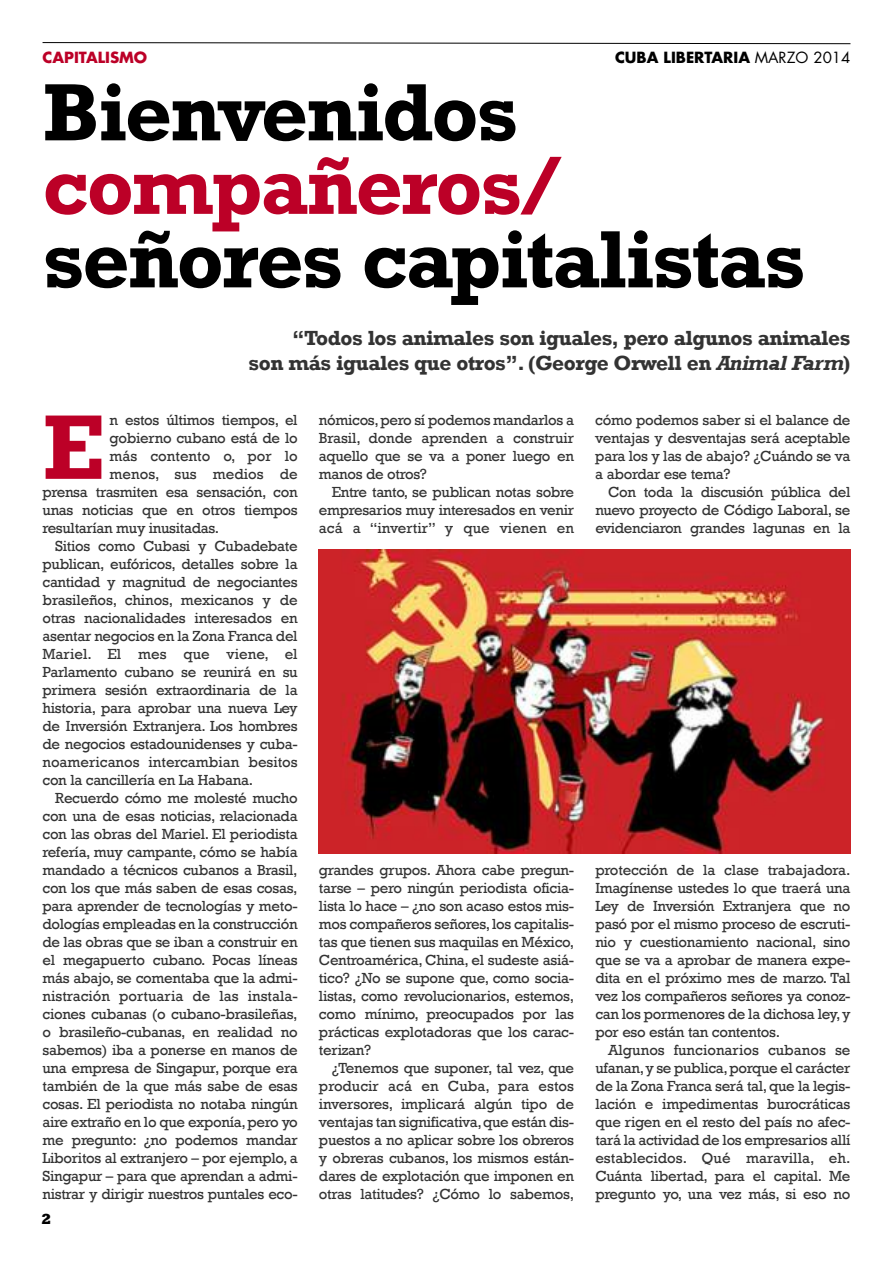
<style>
.page{position:relative;width:893px;height:1263px;background:#fff}
.page>*{position:absolute;margin:0;border:0;box-sizing:border-box;transform-origin:0 0}
.t1{font:700 93.15px "Rockwell";color:#bc0027}
.t2{font:700 82.5px "Rockwell";letter-spacing:-.03em;color:#000}
.t3{font:700 82.5px "Rockwell";letter-spacing:-.025em;color:#bc0027}
.t4{font:700 21px/25.2px "Rockwell";letter-spacing:-.02em;color:#333;text-align:right}
.t5{font:15px/18px "Rockwell";letter-spacing:-.02em;color:#333;text-align:justify}
.t6{font:15px "Rockwell";color:#333}
.t7{font:700 15px "Futura";color:#000}
.t8{font:700 15px "Futura";color:#bc0027}
.t9{font:800 15px "Rockwell";color:#000}
.s1{font-weight:400}
.s2{font-style:italic}
</style>
<div class="page">
<img style="left:319px;top:549px;width:531px;height:304px">
<svg style="left:42px;top:42px;width:809px;height:2px;background:#818181"></svg>
<p class="t8" style="left:43px;top:51px;width:106px">CAPITALISMO</p>
<p class="t7" style="left:615px;top:51px;width:237px">CUBA LIBERTARIA <span class="s1">MARZO 2014</span></p>
<h2 class="t2" style="left:43px;top:62px;width:477px">Bienvenidos</h2>
<h2 class="t3" style="left:43px;top:136px;width:521px">compañeros/</h2>
<h2 class="t2" style="left:43px;top:209px;width:765px">señores capitalistas</h2>
<h3 class="t4" style="left:249px;top:325px;width:603px">“Todos los animales son iguales, pero algunos animales<br>son más iguales que otros”. (George Orwell en <span class="s2">Animal Farm</span>)</h3>
<p class="t5" style="left:595px;top:410px;width:257px">cómo podemos saber si el balance de ventajas y desventajas será aceptable para los y las de abajo? ¿Cuándo se va a abordar ese tema?</p>
<p class="t5" style="left:595px;top:482px;width:257px;text-indent:13px">Con toda la discusión pública del nuevo proyecto de Código Laboral, se evidenciaron grandes lagunas en la</p>
<h1 class="t1" style="left:43px;top:391px;width:64px">E</h1>
<p class="t5" style="left:110px;top:410px;width:189px">n estos últimos tiempos, el</p>
<p class="t5" style="left:319px;top:411px;width:257px">nómicos,pero sí podemos mandarlos a Brasil, donde aprenden a construir aquello que se va a poner luego en manos de otros?</p>
<p class="t5" style="left:319px;top:483px;width:257px;text-indent:13px">Entre tanto, se publican notas sobre empresarios muy interesados en venir acá a “invertir” y que vienen en</p>
<p class="t5" style="left:110px;top:428px;width:189px">gobierno cubano está de lo</p>
<p class="t6" style="left:110px;top:447px;width:189px">más contento o, por lo</p>
<p class="t6" style="left:110px;top:465px;width:189px">menos, sus medios de</p>
<p class="t5" style="left:43px;top:482px;width:257px">prensa trasmiten esa sensación, con</p>
<p class="t5" style="left:43px;top:500px;width:257px">unas noticias que en otros tiempos</p>
<p class="t5" style="left:43px;top:518px;width:178px">resultarían muy inusitadas.</p>
<p class="t5" style="left:55px;top:536px;width:244px">Sitios como Cubasi y Cubadebate</p>
<p class="t5" style="left:43px;top:554px;width:257px">publican, eufóricos, detalles sobre la</p>
<p class="t5" style="left:43px;top:572px;width:257px">cantidad y magnitud de negociantes</p>
<p class="t5" style="left:43px;top:590px;width:257px">brasileños, chinos, mexicanos y de</p>
<p class="t5" style="left:43px;top:608px;width:257px">otras nacionalidades interesados en</p>
<p class="t5" style="left:43px;top:626px;width:257px">asentar negocios en la Zona Franca del</p>
<p class="t6" style="left:43px;top:645px;width:257px">Mariel. El mes que viene, el</p>
<p class="t5" style="left:43px;top:662px;width:257px">Parlamento cubano se reunirá en su</p>
<p class="t5" style="left:43px;top:680px;width:257px">primera sesión extraordinaria de la</p>
<p class="t5" style="left:43px;top:698px;width:257px">historia, para aprobar una nueva Ley</p>
<p class="t5" style="left:43px;top:716px;width:257px">de Inversión Extranjera. Los hombres</p>
<p class="t5" style="left:43px;top:734px;width:257px">de negocios estadounidenses y cuba-</p>
<p class="t5" style="left:43px;top:752px;width:257px">noamericanos intercambian besitos</p>
<p class="t5" style="left:43px;top:770px;width:212px">con la cancillería en La Habana.</p>
<p class="t5" style="left:55px;top:788px;width:244px">Recuerdo cómo me molesté mucho</p>
<p class="t5" style="left:43px;top:806px;width:257px">con una de esas noticias, relacionada</p>
<p class="t5" style="left:43px;top:824px;width:257px">con las obras del Mariel. El periodista</p>
<p class="t5" style="left:43px;top:842px;width:257px">refería, muy campante, cómo se había</p>
<p class="t5" style="left:43px;top:860px;width:257px">mandado a técnicos cubanos a Brasil,</p>
<p class="t5" style="left:43px;top:878px;width:257px">con los que más saben de esas cosas,</p>
<p class="t5" style="left:43px;top:896px;width:257px">para aprender de tecnologías y meto-</p>
<p class="t5" style="left:43px;top:914px;width:257px">dologías empleadas en la construcción</p>
<p class="t5" style="left:43px;top:932px;width:257px">de las obras que se iban a construir en</p>
<p class="t5" style="left:43px;top:950px;width:257px">el megapuerto cubano. Pocas líneas</p>
<p class="t5" style="left:43px;top:968px;width:257px">más abajo, se comentaba que la admi-</p>
<p class="t6" style="left:43px;top:987px;width:257px">nistración portuaria de las instala-</p>
<p class="t5" style="left:43px;top:1004px;width:257px">ciones cubanas (o cubano-brasileñas,</p>
<p class="t5" style="left:43px;top:1022px;width:257px">o brasileño-cubanas, en realidad no</p>
<p class="t5" style="left:43px;top:1040px;width:257px">sabemos) iba a ponerse en manos de</p>
<p class="t5" style="left:43px;top:1058px;width:257px">una empresa de Singapur, porque era</p>
<p class="t5" style="left:43px;top:1076px;width:257px">también de la que más sabe de esas</p>
<p class="t5" style="left:43px;top:1094px;width:257px">cosas. El periodista no notaba ningún</p>
<p class="t5" style="left:43px;top:1112px;width:257px">aire extraño en lo que exponía,pero yo</p>
<p class="t5" style="left:43px;top:1130px;width:257px">me pregunto: ¿no podemos mandar</p>
<p class="t5" style="left:43px;top:1148px;width:257px">Liboritos al extranjero – por ejemplo, a</p>
<p class="t5" style="left:43px;top:1166px;width:257px">Singapur – para que aprendan a admi-</p>
<p class="t5" style="left:43px;top:1184px;width:257px">nistrar y dirigir nuestros puntales eco-</p>
<p class="t5" style="left:595px;top:860px;width:257px">protección de la clase trabajadora.<br>Imagínense ustedes lo que traerá una Ley de Inversión Extranjera que no pasó por el mismo proceso de escruti&shy;nio y cuestionamiento nacional, sino que se va a aprobar de manera expe&shy;dita en el próximo mes de marzo. Tal vez los compañeros señores ya conoz&shy;can los pormenores de la dichosa ley,y por eso están tan contentos.</p>
<p class="t5" style="left:595px;top:1040px;width:257px;text-indent:13px">Algunos funcionarios cubanos se ufanan,y se publica,porque el carácter de la Zona Franca será tal,que la legis&shy;lación e impedimentas burocráticas que rigen en el resto del país no afec&shy;tará la actividad de los empresarios allí establecidos. Qué maravilla, eh.<br>Cuánta libertad, para el capital. Me pregunto yo, una vez más, si eso no</p>
<p class="t5" style="left:319px;top:861px;width:257px">grandes grupos. Ahora cabe pregun&shy;tarse – pero ningún periodista oficia&shy;lista lo hace – ¿no son acaso estos mis&shy;mos compañeros señores,los capitalis&shy;tas que tienen sus maquilas en México, Centroamérica, China, el sudeste asiá&shy;tico? ¿No se supone que, como socia&shy;listas, como revolucionarios, estemos, como mínimo, preocupados por las prácticas explotadoras que los carac&shy;terizan?</p>
<p class="t5" style="left:319px;top:1059px;width:257px;text-indent:13px">¿Tenemos que suponer, tal vez, que producir acá en Cuba, para estos inversores, implicará algún tipo de ventajas tan significativa,que están dis&shy;puestos a no aplicar sobre los obreros y obreras cubanos, los mismos están&shy;dares de explotación que imponen en otras latitudes? ¿Cómo lo sabemos,</p>
<p class="t9" style="left:41px;top:1210px;width:12px">2</p>
</div>
